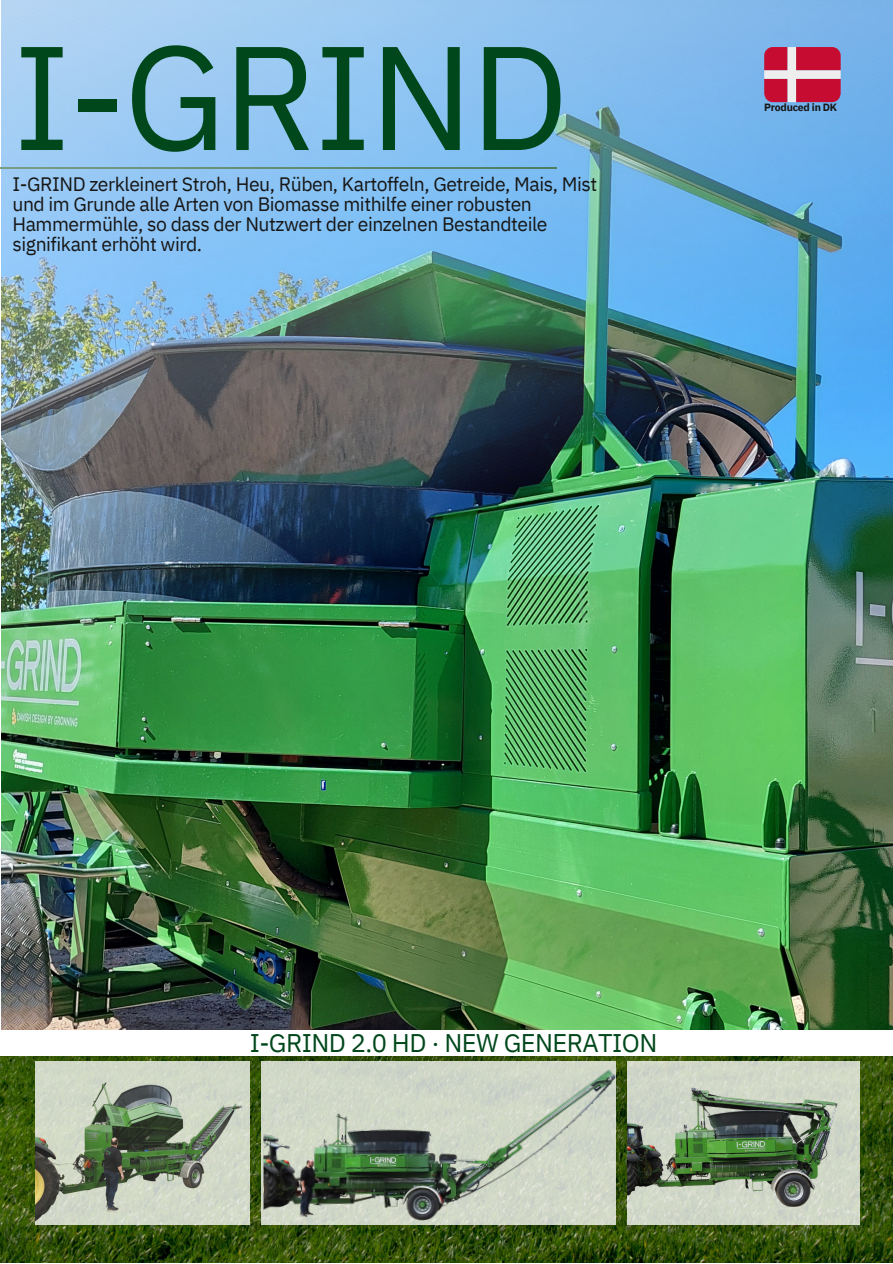
<style>
.page{position:relative;width:893px;height:1264px;background:#fff}
.page>*{position:absolute;margin:0;border:0;box-sizing:border-box;transform-origin:0 0}
.t1{font:147.45px "IBM Plex Sans";letter-spacing:-.025em;color:#00471b}
.t2{font:25.5px "IBM Plex Sans";letter-spacing:-.025em;color:#00471b}
.t3{font:19.35px/20.2px "IBM Plex Sans";letter-spacing:-.025em;color:#171615}
.t4{font:700 10.5px "IBM Plex Sans";letter-spacing:-.025em;color:#171615}
</style>
<div class="page">
<img style="left:1px;top:697px;width:891px;height:333px">
<img style="left:0;top:1056px;width:892px;height:206px">
<div style="left:262px;top:1061px;width:353px;height:163px;background:#d0d7c7"></div>
<img style="left:627px;top:1061px;width:232px;height:162px">
<img style="left:36px;top:1062px;width:213px;height:161px">
<img style="left:263px;top:1065px;width:354px;height:163px">
<img style="left:0;top:0;width:892px;height:697px">
<svg style="left:764px;top:47px;width:76px;height:55px"></svg>
<p class="t1" style="left:12px;top:-1px;width:558px">I-GRIND</p>
<p class="t3" style="left:12px;top:173px;width:586px">I-GRIND zerkleinert Stroh, Heu, Rüben, Kartoffeln, Getreide, Mais, Mist und im Grunde alle Arten von Biomasse mithilfe einer robusten Hammermühle, so dass der Nutzwert der einzelnen Bestandteile signifikant erhöht wird.</p>
<p class="t4" style="left:764px;top:100px;width:75px">Produced in DK</p>
<p class="t2" style="left:250px;top:1025px;width:409px">I-GRIND 2.0 HD · NEW GENERATION</p>
</div>
